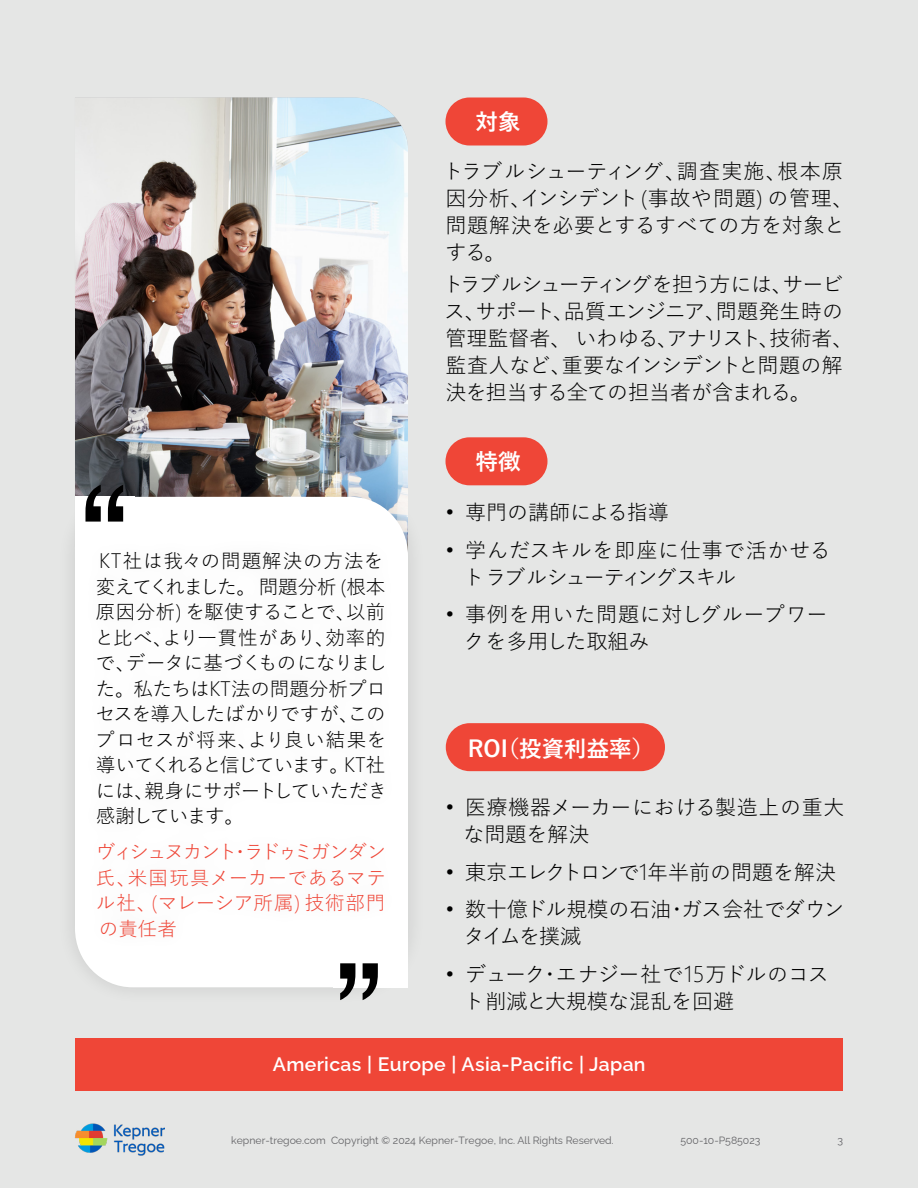
<style>
.page{position:relative;width:918px;height:1188px;background:#e5e6e5}
.page>*{position:absolute;margin:0;border:0;box-sizing:border-box;transform-origin:0 0}
.t1{font:700 22.5px "Yu Gothic";color:#fff}
.t2{font:21px/27px "Yu Gothic";color:#000}
.t3{font:21px/27px "Yu Gothic";letter-spacing:-.03em;color:#000}
.t4{font:21px/26.7px "Yu Gothic";letter-spacing:.04em;color:#000}
.t5{font:19.5px/25.5px "Yu Gothic";letter-spacing:-.01em;color:#000}
.t6{font:19.5px/25.5px "Yu Gothic";letter-spacing:-.015em;color:#ef4637;text-align:justify}
.t7{font:100 19.5px "Raleway";letter-spacing:.025em;color:#fff}
.t8{font:100 10.5px "Raleway";color:#636366}
.t9{font:100 10.5px "Raleway";color:#636367}
</style>
<div class="page">
<img style="left:75px;top:1123px;width:90px;height:32px">
<div style="left:75px;top:1038px;width:768px;height:52px;background:#ef4637"></div>
<div style="left:446px;top:437px;width:102px;height:48px;background:#ef4637;border-radius:24px"></div>
<div style="left:446px;top:98px;width:102px;height:48px;background:#ef4637;border-radius:24px"></div>
<img style="left:75px;top:98px;width:333px;height:381px">
<div style="left:57px;top:479px;width:369px;height:527px;background:#000;opacity:.12"></div>
<div style="left:75px;top:497px;width:333px;height:490px;background:#fff;border-radius:58px"></div>
<div style="left:75px;top:497px;width:60px;height:156px;background:#fff"></div>
<div style="left:334px;top:919px;width:74px;height:68px;background:#fff"></div>
<svg style="left:340px;top:963px;width:38px;height:37px"></svg>
<svg style="left:85px;top:485px;width:38px;height:37px"></svg>
<div style="left:446px;top:723px;width:219px;height:48px;background:#ef4637;border-radius:24px"></div>
<p class="t1" style="left:476px;top:109px;width:46px">対象</p>
<p class="t2" style="left:443px;top:157px;width:412px">トラブルシューティング、調査実施、根本原因分析、インシデント（事故や問題）の管理、問題解決を必要とするすべての方を対象とする。</p>
<p class="t3" style="left:443px;top:270px;width:412px">トラブルシューティングを担う方には、サービス、サポート、品質エンジニア、問題発生時の管理監督者、 いわゆる、アナリスト、技術者、監査人など、重要なインシデントと問題の解決を担当する全ての担当者が含まれる。</p>
<p class="t5" style="left:95px;top:548px;width:294px">KT社は我々の問題解決の方法を変えてくれました。 問題分析（根本原因分析）を駆使することで、以前と比べ、より一貫性があり、効率的で、データに基づくものになりました。私たちはKT法の問題分析プロセスを導入したばかりですが、このプロセスが将来、より良い結果を導いてくれると信じています。KT社には、親身にサポートしていただき感謝しています。</p>
<p class="t6" style="left:96px;top:839px;width:292px">ヴィシュヌカント・ラドゥミガンダン氏、米国玩具メーカーであるマテル社、（マレーシア所属）技術部門の責任者</p>
<p class="t1" style="left:476px;top:449px;width:46px">特徴</p>
<p class="t2" style="left:446px;top:498px;width:225px">• 専門の講師による指導</p>
<p class="t2" style="left:464px;top:536px;width:369px;text-indent:-18px">• 学んだスキルを即座に仕事で活かせるトラブルシューティングスキル</p>
<p class="t4" style="left:464px;top:600px;width:365px;text-indent:-18px">• 事例を用いた問題に対しグループワークを多用した取組み</p>
<p class="t1" style="left:468px;top:737px;width:188px">ROI（投資利益率）</p>
<p class="t2" style="left:464px;top:793px;width:382px;text-indent:-18px">• 医療機器メーカーにおける製造上の重大な問題を解決</p>
<p class="t2" style="left:446px;top:858px;width:392px">• 東京エレクトロンで1年半前の問題を解決</p>
<p class="t2" style="left:464px;top:895px;width:383px;text-indent:-18px">• 数十億ドル規模の石油・ガス会社でダウンタイムを撲滅</p>
<p class="t2" style="left:464px;top:960px;width:367px;text-indent:-18px">• デューク・エナジー社で15万ドルのコスト削減と大規模な混乱を回避</p>
<p class="t7" style="left:273px;top:1049px;width:374px">Americas | Europe | Asia-Pacific | Japan</p>
<p class="t8" style="left:231px;top:1132px;width:384px">kepner-tregoe.com Copyright © 2024 Kepner-Tregoe, Inc. All Rights Reserved.</p>
<p class="t8" style="left:681px;top:1132px;width:81px">500-10-P585023</p>
<p class="t9" style="left:837px;top:1132px;width:7px">3</p>
</div>
